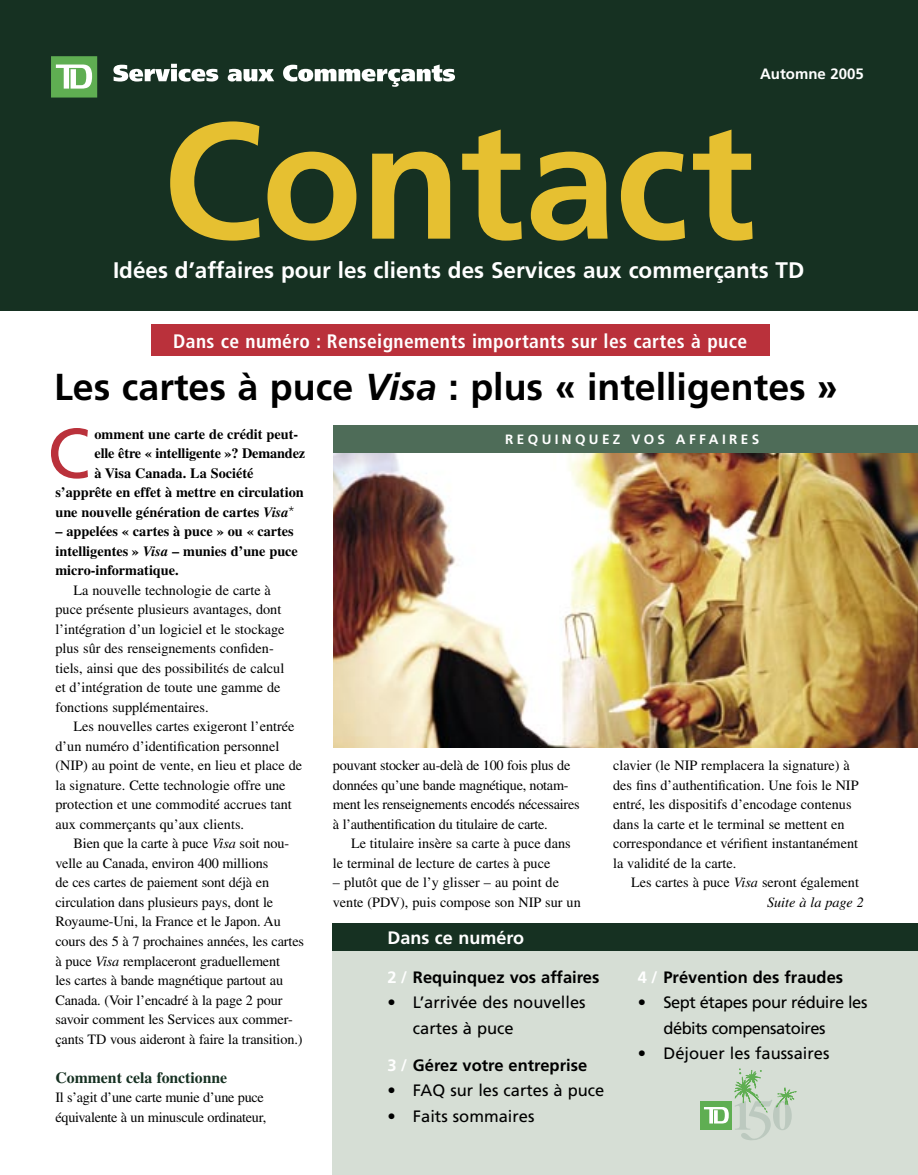
<style>
.page{position:relative;width:918px;height:1175px;background:#fff}
.page>*{position:absolute;margin:0;border:0;box-sizing:border-box;transform-origin:0 0}
.t1{font:700 165px "Frutiger";letter-spacing:-.01em;color:#e6c031}
.t2{font:70.05px "Frutiger";color:#ba313b}
.t3{font:700 37.5px "Frutiger";color:#000}
.t4{font:700 22.5px "Frutiger";color:#fff}
.t5{font:700 condensed 19.5px "Frutiger";letter-spacing:.02em;color:#fff}
.t6{font:700 18px "Frutiger";color:#fff}
.t7{font:16.5px/25.5px "Frutiger";color:#000}
.t8{font:700 16.5px "Frutiger";color:#000}
.t9{font:16.5px/25.5px "Frutiger";letter-spacing:-.03em;color:#000}
.t10{font:700 15.75px "Times";color:#163122}
.t11{font:700 15px "Frutiger";color:#fff}
.t12{font:14.25px/19.5px "Times";color:#000}
.t13{font:700 14.25px/19.5px "Times";color:#000}
.t14{font:14.25px/19.5px "Times";letter-spacing:-.02em;color:#000}
.t15{font:italic 14.25px "Times";color:#000}
.t16{font:700 13.5px "Frutiger";letter-spacing:.25em;color:#fff}
.s1{font-style:italic}
.s2{font-family:"Futura";font-weight:300;font-stretch:condensed}
.s3{color:#fff}
</style>
<div class="page">
<div style="left:0;top:0;width:918px;height:310px;background:#163122"></div>
<svg style="left:51px;top:56px;width:46px;height:42px;background:#84bf7b"></svg>
<svg style="left:113px;top:64px;width:105px;height:18px"></svg>
<svg style="left:228px;top:69px;width:46px;height:13px"></svg>
<svg style="left:283px;top:64px;width:172px;height:23px"></svg>
<img style="left:333px;top:452px;width:585px;height:295px">
<div style="left:332px;top:948px;width:586px;height:227px;background:#d6ded5"></div>
<div style="left:332px;top:923px;width:586px;height:27px;background:#163122"></div>
<div style="left:333px;top:425px;width:585px;height:27px;background:#4e6c58"></div>
<div style="left:151px;top:325px;width:619px;height:31px;background:#ba313b"></div>
<div style="left:701px;top:1101px;width:31px;height:28px;background:#5fae52"></div>
<svg style="left:704px;top:1068px;width:92px;height:72px"></svg>
<p class="t11" style="left:760px;top:65px;width:105px">Automne 2005</p>
<h1 class="t1" style="left:162px;top:84px;width:594px">Contact</h1>
<h3 class="t4" style="left:113px;top:257px;width:693px">Idées d’affaires pour les clients des Services aux commerçants TD</h3>
<h3 class="t5" style="left:173px;top:329px;width:575px">Dans ce numéro : Renseignements importants sur les cartes à puce</h3>
<h3 class="t3" style="left:54px;top:364px;width:785px">Les cartes à puce <span class="s1">Visa</span> : plus « intelligentes »</h3>
<h2 class="t2" style="left:47px;top:412px;width:44px">C</h2>
<p class="t13" style="left:94px;top:424px;width:205px">omment une carte de crédit peut-</p>
<p class="t13" style="left:94px;top:443px;width:212px">elle être « intelligente »? Demandez</p>
<p class="t13" style="left:94px;top:463px;width:160px">à Visa Canada. La Société</p>
<p class="t13" style="left:55px;top:482px;width:250px">s’apprête en effet à mettre en circulation</p>
<p class="t13" style="left:55px;top:502px;width:241px">une nouvelle génération de cartes <span class="s1">Visa</span><span class="s2">*</span></p>
<p class="t13" style="left:55px;top:521px;width:244px">– appelées « cartes à puce » ou « cartes intelligentes » <span class="s1">Visa</span> – munies d’une puce micro-informatique.</p>
<p class="t12" style="left:55px;top:580px;width:231px;text-indent:18px">La nouvelle technologie de carte à puce présente plusieurs avantages, dont l’intégration d’un logiciel et le stockage plus sûr des renseignements confiden&shy;tiels, ainsi que des possibilités de calcul et d’intégration de toute une gamme de fonctions supplémentaires.</p>
<p class="t12" style="left:55px;top:717px;width:248px;text-indent:18px">Les nouvelles cartes exigeront l’entrée d’un numéro d’identification personnel (NIP) au point de vente, en lieu et place de la signature. Cette technologie offre une protection et une commodité accrues tant aux commerçants qu’aux clients.</p>
<p class="t12" style="left:55px;top:834px;width:250px;text-indent:18px">Bien que la carte à puce <span class="s1">Visa</span> soit nou&shy;velle au Canada, environ 400 millions<br>de ces cartes de paiement sont déjà en circulation dans plusieurs pays, dont le Royaume-Uni, la France et le Japon. Au cours des 5 à 7 prochaines années, les cartes à puce <span class="s1">Visa</span> remplaceront graduellement<br>les cartes à bande magnétique partout au Canada. (Voir l’encadré à la page 2 pour savoir comment les Services aux commer&shy;çants TD vous aideront à faire la transition.)</p>
<p class="t10" style="left:55px;top:1067px;width:173px">Comment cela fonctionne</p>
<p class="t14" style="left:55px;top:1087px;width:212px">Il s’agit d’une carte munie d’une puce équivalente à un minuscule ordinateur,</p>
<p class="t16" style="left:505px;top:431px;width:255px">REQUINQUEZ VOS AFFAIRES</p>
<p class="t14" style="left:333px;top:756px;width:248px">pouvant stocker au-delà de 100 fois plus de données qu’une bande magnétique, notam&shy;ment les renseignements encodés nécessaires à l’authentification du titulaire de carte.</p>
<p class="t12" style="left:333px;top:834px;width:239px;text-indent:18px">Le titulaire insère sa carte à puce dans le terminal de lecture de cartes à puce</p>
<p class="t12" style="left:333px;top:873px;width:249px">– plutôt que de l’y glisser – au point de vente (PDV), puis compose son NIP sur un</p>
<p class="t6" style="left:387px;top:927px;width:138px">Dans ce numéro</p>
<p class="t12" style="left:613px;top:756px;width:247px">clavier (le NIP remplacera la signature) à des fins d’authentification. Une fois le NIP entré, les dispositifs d’encodage contenus dans la carte et le terminal se mettent en correspondance et vérifient instantanément la validité de la carte.</p>
<p class="t12" style="left:631px;top:873px;width:229px">Les cartes à puce <span class="s1">Visa</span> seront également</p>
<p class="t15" style="left:767px;top:894px;width:98px">Suite à la page 2</p>
<p class="t8" style="left:387px;top:967px;width:213px"><span class="s3">2 /</span> Requinquez vos affaires</p>
<p class="t7" style="left:413px;top:989px;width:174px;text-indent:-26px">• L’arrivée des nouvelles cartes à puce</p>
<p class="t8" style="left:387px;top:1055px;width:201px"><span class="s3">3 /</span> Gérez votre entreprise</p>
<p class="t7" style="left:387px;top:1077px;width:219px">• FAQ sur les cartes à puce</p>
<p class="t7" style="left:387px;top:1103px;width:149px">• Faits sommaires</p>
<p class="t8" style="left:638px;top:967px;width:207px"><span class="s3">4 /</span> Prévention des fraudes</p>
<p class="t9" style="left:663px;top:990px;width:205px;text-indent:-26px">• Sept étapes pour réduire les débits compensatoires</p>
<p class="t7" style="left:638px;top:1041px;width:193px">• Déjouer les faussaires</p>
</div>
